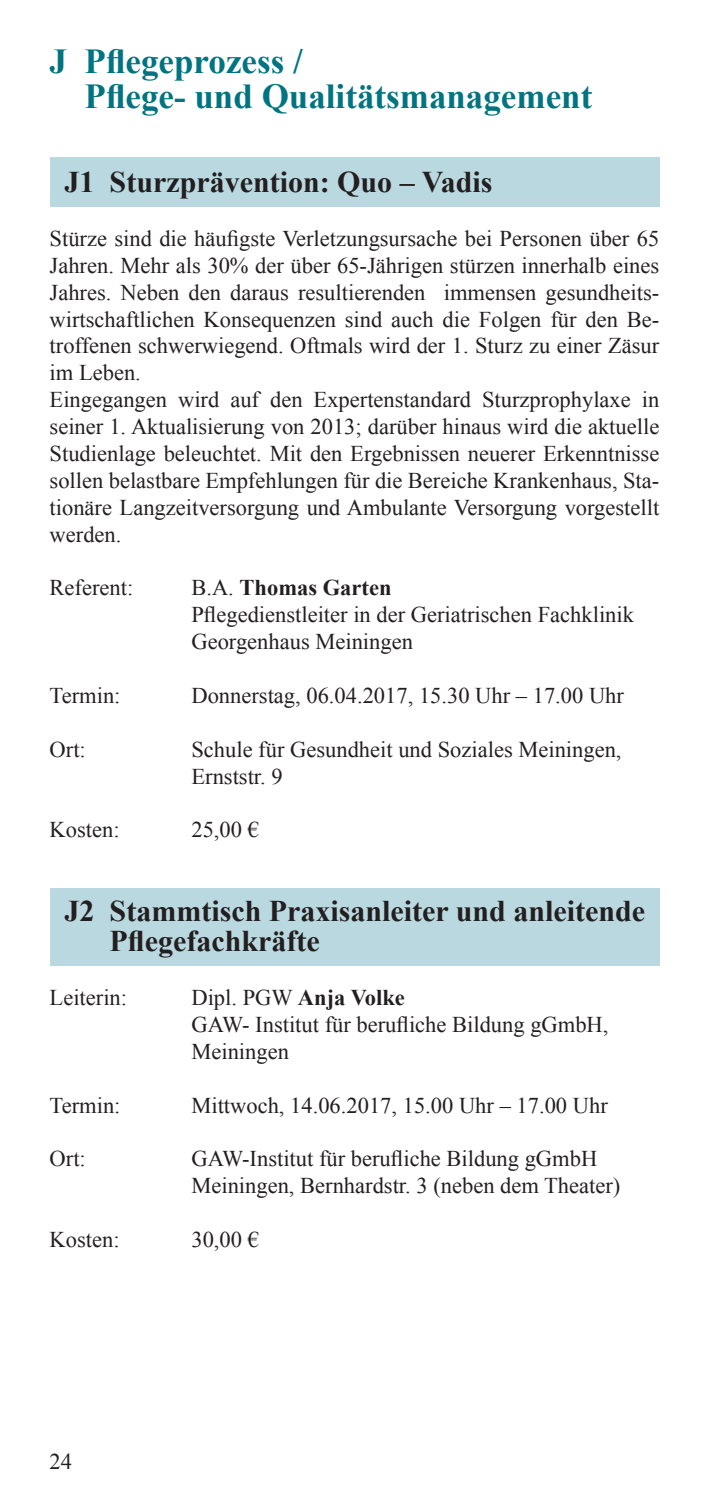
<style>
.page{position:relative;width:709px;height:1489px;background:#fff}
.page>*{position:absolute;margin:0;border:0;box-sizing:border-box;transform-origin:0 0}
.t1{font:700 35px/35px "Times New Roman";color:#007480}
.t2{font:700 30px/30px "Times New Roman";color:#231f20}
.t3{font:22.5px/26.8px "Times New Roman";color:#231f20}
.s1{font-weight:700}
.s2{font-style:inherit}
</style>
<div class="page">
<div style="left:50px;top:888px;width:609px;height:78px;background:#bad8df"></div>
<div style="left:50px;top:157px;width:609px;height:49px;background:#bad8df"></div>
<h1 class="t1" style="left:85px;top:43px;width:509px;text-indent:-35px">J Pflegeprozess /<br>Pflege- und Qualitätsmanagement</h1>
<h2 class="t2" style="left:65px;top:166px;width:429px">J1 Sturzprävention: Quo – Vadis</h2>
<p class="t3" style="left:50px;top:225px;width:611px">Stürze sind die häufigste Verletzungsursache bei Personen über 65<br>Jahren. Mehr als 30% der über 65-Jährigen stürzen innerhalb eines Jahres. Neben den daraus resultierenden immensen gesundheits&shy;wirtschaftlichen Konsequenzen sind auch die Folgen für den Be&shy;troffenen schwerwiegend. Oftmals wird der 1. Sturz zu einer Zäsur im Leben.<br>Eingegangen wird auf den Expertenstandard Sturzprophylaxe in seiner 1. Aktualisierung von 2013; darüber hinaus wird die aktuelle Studienlage beleuchtet. Mit den Ergebnissen neuerer Erkenntnisse sollen belastbare Empfehlungen für die Bereiche Krankenhaus, Sta&shy;tionäre Langzeitversorgung und Ambulante Versorgung vorgestellt werden.</p>
<p class="t3" style="left:50px;top:574px;width:85px">Referent:</p>
<p class="t3" style="left:191px;top:574px;width:444px">B.A. <span class="s1">Thomas Garten<br></span>Pflegedienstleiter in der Geriatrischen Fachklinik<br>Georgenhaus Meiningen</p>
<p class="t3" style="left:50px;top:681px;width:72px">Termin:</p>
<p class="t3" style="left:191px;top:681px;width:434px">Donnerstag, 06.04.2017, 15.30 Uhr – 17.00 Uhr</p>
<p class="t3" style="left:50px;top:735px;width:38px">Ort:</p>
<p class="t3" style="left:191px;top:735px;width:431px">Schule für Gesundheit und Soziales Meiningen,<br>Ernststr. 9</p>
<p class="t3" style="left:50px;top:816px;width:71px">Kosten:</p>
<p class="t3" style="left:191px;top:816px;width:69px">25,00 €</p>
<h2 class="t2" style="left:110px;top:895px;width:537px;text-indent:-45px">J2 Stammtisch Praxisanleiter und anleitende<br>Pflegefachkräfte</h2>
<p class="t3" style="left:50px;top:983px;width:79px">Leiterin:</p>
<p class="t3" style="left:191px;top:983px;width:418px">Dipl. PGW <span class="s1">Anja Volke<br></span>GAW- Institut für berufliche Bildung gGmbH,<br>Meiningen</p>
<p class="t3" style="left:50px;top:1091px;width:72px">Termin:</p>
<p class="t3" style="left:191px;top:1091px;width:418px">Mittwoch, 1<span class="s2">4</span>.06.2017, 15.00 Uhr – 17.00 Uhr</p>
<p class="t3" style="left:50px;top:1145px;width:38px">Ort:</p>
<p class="t3" style="left:191px;top:1145px;width:430px">GAW-Institut für berufliche Bildung gGmbH<br>Meiningen, Bernhardstr. 3 (neben dem Theater)</p>
<p class="t3" style="left:50px;top:1225px;width:71px">Kosten:</p>
<p class="t3" style="left:191px;top:1225px;width:69px">30,00 €</p>
<p class="t3" style="left:50px;top:1447px;width:24px">24</p>
</div>
